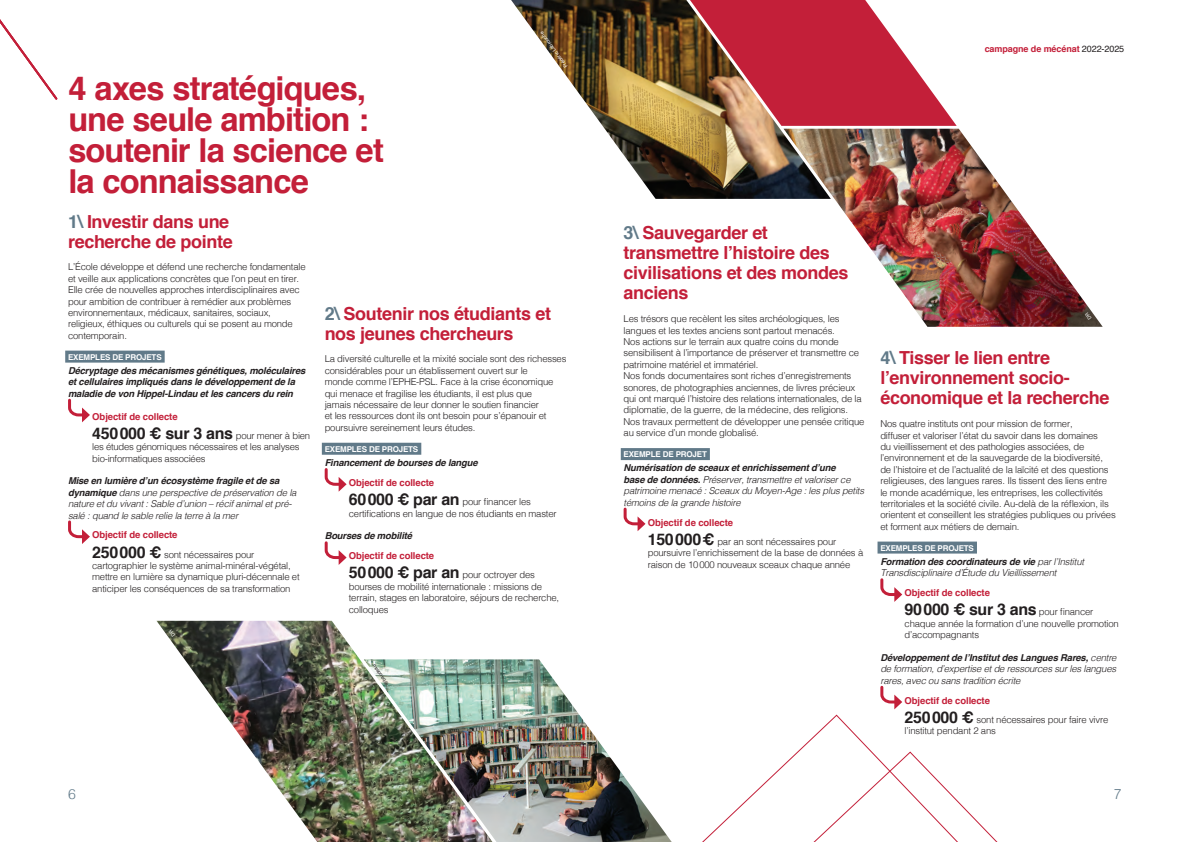
<style>
.page{position:relative;width:1191px;height:842px;background:#fff}
.page>*{position:absolute;margin:0;border:0;box-sizing:border-box;transform-origin:0 0}
.t1{font:700 33px/31px "Helvetica";letter-spacing:-.025em;color:#c31f39}
.t2{font:700 18px/20px "Helvetica";letter-spacing:-.02em;color:#c31f39}
.t3{font:700 16px "Helvetica";letter-spacing:-.02em;color:#231f20}
.t4{font:300 14px "Helvetica";color:#617a89}
.t5{font:300 9.5px/11.4px "Helvetica";letter-spacing:-.02em;color:#231f20}
.t6{font:italic 300 9.5px/11.4px "Helvetica";letter-spacing:-.02em;color:#231f20}
.t7{font:italic 700 9.5px/11.4px "Helvetica";letter-spacing:-.02em;color:#231f20}
.t8{font:700 9.5px/19.2px "Helvetica";letter-spacing:-.01em;color:#c31f39}
.t9{font:700 9px "Helvetica";letter-spacing:-.01em;color:#c31f39}
.t10{font:700 8px "Helvetica";letter-spacing:-.02em;color:#fff}
.t11{font:5px "Helvetica";color:#fff}
.t12{font:5px "Helvetica";color:#231f20}
.s1{color:#617a89}
.s2{font-weight:300;font-size:9.5px}
.s3{font-weight:700}
.s4{font-weight:700;color:#c31f39}
.s5{font-weight:700;font-size:16px}
.s6{font-size:16px;color:#231f20}
.s7{font-weight:300;color:#231f20}
.s8{font-weight:400;color:#231f20}
</style>
<div class="page">
<img style="left:511px;top:0;width:320px;height:199px">
<img style="left:492px;top:659px;width:180px;height:183px">
<img style="left:156px;top:621px;width:336px;height:221px">
<img style="left:783px;top:129px;width:319px;height:198px">
<svg style="left:690px;top:0;width:266px;height:126px"></svg>
<div style="left:65px;top:351px;width:100px;height:12px;background:#617a89"></div>
<svg style="left:68px;top:398px;width:22px;height:24px"></svg>
<svg style="left:68px;top:520px;width:22px;height:24px"></svg>
<svg style="left:702px;top:714px;width:170px;height:128px"></svg>
<svg style="left:775px;top:751px;width:223px;height:91px"></svg>
<div style="left:322px;top:443px;width:99px;height:12px;background:#617a89"></div>
<svg style="left:324px;top:468px;width:22px;height:24px"></svg>
<svg style="left:324px;top:541px;width:22px;height:24px"></svg>
<div style="left:621px;top:448px;width:89px;height:12px;background:#617a89"></div>
<svg style="left:623px;top:507px;width:22px;height:24px"></svg>
<div style="left:877px;top:542px;width:100px;height:12px;background:#617a89"></div>
<svg style="left:880px;top:578px;width:22px;height:24px"></svg>
<svg style="left:880px;top:685px;width:22px;height:24px"></svg>
<svg style="left:0;top:19px;width:58px;height:81px"></svg>
<svg style="left:168px;top:629px;width:7px;height:8px"></svg>
<svg style="left:1084px;top:312px;width:7px;height:8px"></svg>
<h1 class="t1" style="left:68px;top:73px;width:317px">4 axes stratégiques, une seule ambition : soutenir la science et la connaissance</h1>
<p class="t11" style="left:563px;top:69px;width:45px;rotate:-126deg">Frédéric Labrouche</p>
<h2 class="t2" style="left:68px;top:211px;width:166px"><span class="s1">1\</span> Investir dans une recherche de pointe</h2>
<p class="t5" style="left:68px;top:261px;width:239px">L’École développe et défend une recherche fondamentale et veille aux applications concrètes que l’on peut en tirer.<br>Elle crée de nouvelles approches interdisciplinaires avec pour ambition de contribuer à remédier aux problèmes environnementaux, médicaux, sanitaires, sociaux, religieux, éthiques ou culturels qui se posent au monde contemporain.</p>
<p class="t10" style="left:68px;top:350px;width:95px">EXEMPLES DE PROJETS</p>
<p class="t7" style="left:68px;top:366px;width:239px">Décryptage des mécanismes génétiques, moléculaires et cellulaires impliqués dans le développement de la maladie de von Hippel-Lindau et les cancers du rein</p>
<p class="t8" style="left:92px;top:407px;width:87px">Objectif de collecte</p>
<h3 class="t3" style="left:92px;top:420px;width:219px">450000 € sur 3 ans <span class="s2">pour mener à bien</span></h3>
<p class="t5" style="left:92px;top:440px;width:209px">les études génomiques nécessaires et les analyses bio-informatiques associées</p>
<p class="t6" style="left:68px;top:475px;width:230px"><span class="s3">Mise en lumière d’un écosystème fragile et de sa dynamique</span> dans une perspective de préservation de la nature et du vivant : Sable d’union – récif animal et pré&shy;salé : quand le sable relie la terre à la mer</p>
<p class="t5" style="left:92px;top:525px;width:164px;line-height:19.2px"><span class="s4">Objectif de collecte<br></span><span class="s5">250000 €</span> sont nécessaires pour</p>
<p class="t5" style="left:92px;top:559px;width:209px">cartographier le système animal-minéral-végétal, mettre en lumière sa dynamique pluri-décennale et anticiper les conséquences de sa transformation</p>
<h2 class="t2" style="left:325px;top:304px;width:228px"><span class="s1">2\</span> Soutenir nos étudiants et nos jeunes chercheurs</h2>
<p class="t5" style="left:325px;top:353px;width:243px">La diversité culturelle et la mixité sociale sont des richesses considérables pour un établissement ouvert sur le<br>monde comme l’EPHE-PSL. Face à la crise économique qui menace et fragilise les étudiants, il est plus que<br>jamais nécessaire de leur donner le soutien financier<br>et les ressources dont ils ont besoin pour s’épanouir et poursuivre sereinement leurs études.</p>
<p class="t10" style="left:325px;top:443px;width:95px">EXEMPLES DE PROJETS</p>
<p class="t7" style="left:325px;top:458px;width:155px">Financement de bourses de langue</p>
<p class="t8" style="left:349px;top:473px;width:184px">Objectif de collecte<br><span class="s6">60000 € par an</span> <span class="s7">pour financer les</span></p>
<p class="t5" style="left:349px;top:507px;width:209px">certifications en langue de nos étudiants en master</p>
<p class="t7" style="left:325px;top:531px;width:89px">Bourses de mobilité</p>
<p class="t8" style="left:349px;top:546px;width:188px">Objectif de collecte<br><span class="s6">50000 € par an</span> <span class="s7">pour octroyer des</span></p>
<p class="t5" style="left:349px;top:580px;width:212px">bourses de mobilité internationale : missions de terrain, stages en laboratoire, séjours de recherche, colloques</p>
<p class="t12" style="left:385px;top:687px;width:26px;rotate:-126deg">@baudeau</p>
<p class="t9" style="left:984px;top:42px;width:141px">campagne de mécénat <span class="s8">2022-2025</span></p>
<h2 class="t2" style="left:623px;top:223px;width:226px"><span class="s1">3\</span> Sauvegarder et transmettre l’histoire des civilisations et des mondes anciens</h2>
<p class="t5" style="left:623px;top:312px;width:242px">Les trésors que recèlent les sites archéologiques, les langues et les textes anciens sont partout menacés.<br>Nos actions sur le terrain aux quatre coins du monde sensibilisent à l’importance de préserver et transmettre ce patrimoine matériel et immatériel.<br>Nos fonds documentaires sont riches d’enregistrements sonores, de photographies anciennes, de livres précieux qui ont marqué l’histoire des relations internationales, de la diplomatie, de la guerre, de la médecine, des religions.<br>Nos travaux permettent de développer une pensée critique au service d’un monde globalisé.</p>
<p class="t10" style="left:623px;top:448px;width:85px">EXEMPLE DE PROJET</p>
<p class="t6" style="left:623px;top:462px;width:242px"><span class="s3">Numérisation de sceaux et enrichissement d’une<br>base de données.</span> Préserver, transmettre et valoriser ce patrimoine menacé : Sceaux du Moyen-Age : les plus petits témoins de la grande histoire</p>
<p class="t5" style="left:648px;top:512px;width:190px;line-height:19.2px"><span class="s4">Objectif de collecte<br></span><span class="s5">150000€</span> par an sont nécessaires pour</p>
<p class="t5" style="left:648px;top:546px;width:217px">poursuivre l’enrichissement de la base de données à raison de 10000 nouveaux sceaux chaque année</p>
<h2 class="t2" style="left:880px;top:348px;width:231px"><span class="s1">4\</span> Tisser le lien entre l’environnement socio&shy;économique et la recherche</h2>
<p class="t5" style="left:880px;top:417px;width:237px">Nos quatre instituts ont pour mission de former,<br>diffuser et valoriser l’état du savoir dans les domaines<br>du vieillissement et des pathologies associées, de l’environnement et de la sauvegarde de la biodiversité, de l’histoire et de l’actualité de la laïcité et des questions religieuses, des langues rares. Ils tissent des liens entre le monde académique, les entreprises, les collectivités territoriales et la société civile. Au-delà de la réflexion, ils orientent et conseillent les stratégies publiques ou privées et forment aux métiers de demain.</p>
<p class="t10" style="left:880px;top:541px;width:95px">EXEMPLES DE PROJETS</p>
<p class="t6" style="left:880px;top:555px;width:205px"><span class="s3">Formation des coordinateurs de vie</span> par l’Institut<br>Transdisciplinaire d’Étude du Vieillissement</p>
<p class="t8" style="left:904px;top:583px;width:87px">Objectif de collecte</p>
<h3 class="t3" style="left:904px;top:597px;width:190px">90000 € sur 3 ans <span class="s2">pour financer</span></h3>
<p class="t5" style="left:904px;top:617px;width:216px">chaque année la formation d’une nouvelle promotion d’accompagnants</p>
<p class="t6" style="left:880px;top:651px;width:238px;text-align:justify"><span class="s3">Développement de l’Institut des Langues Rares,</span> centre de formation, d’expertise et de ressources sur les langues rares, avec ou sans tradition écrite</p>
<p class="t5" style="left:904px;top:690px;width:205px;line-height:19.2px"><span class="s4">Objectif de collecte<br></span><span class="s5">250000 €</span> sont nécessaires pour faire vivre</p>
<p class="t5" style="left:904px;top:725px;width:93px">l’institut pendant 2 ans</p>
<h3 class="t4" style="left:68px;top:782px;width:9px">6</h3>
<h3 class="t4" style="left:1113px;top:782px;width:9px">7</h3>
</div>
